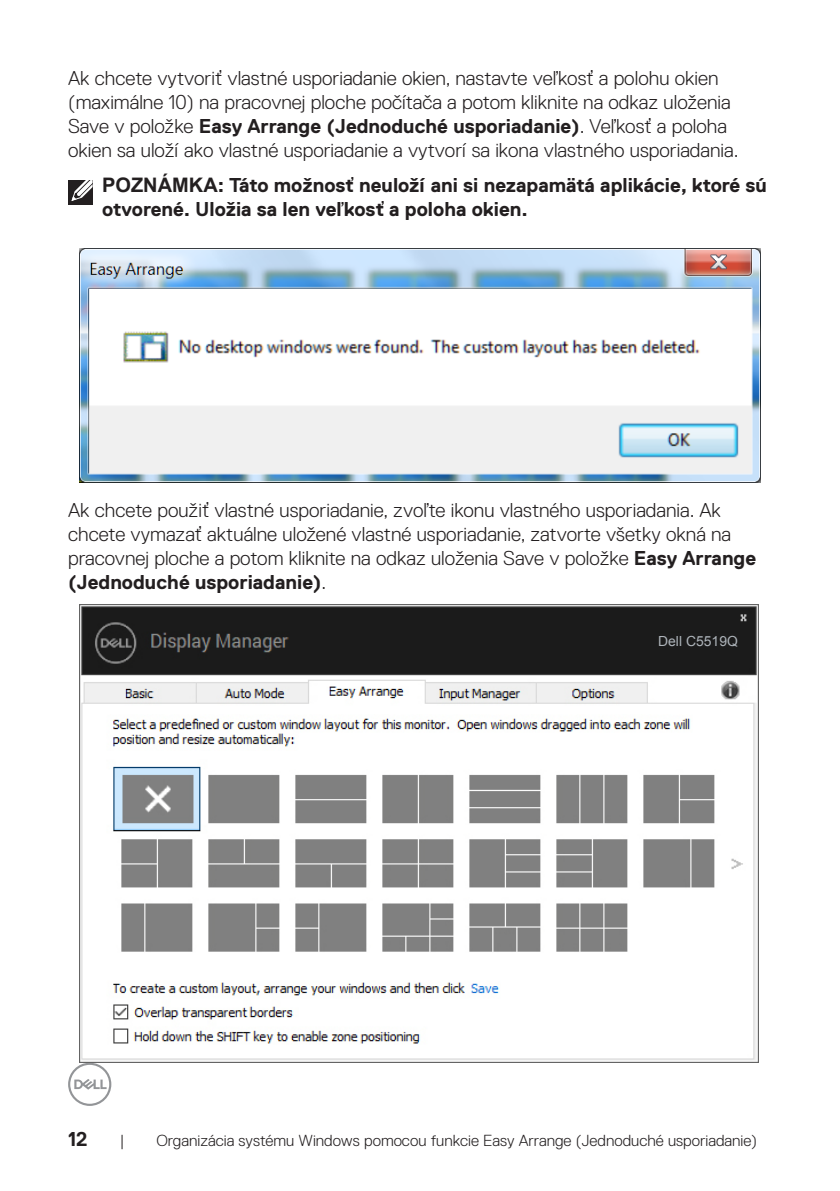
<style>
.page{position:relative;width:840px;height:1191px;background:#fff}
.page>*{position:absolute;margin:0;border:0;box-sizing:border-box;transform-origin:0 0}
.Paragraph{font:300 20px/24px "Dell Replica";color:#231f20}
.Note{font:700 20px/24px "Dell Replica";color:#231f20}
.t1{font:300 16px "Dell Replica";color:#231f20}
.t2{font:14px "Arial";color:#aeb4ba}
.s1{font-weight:700}
.s2{font-family:"Arial"}
</style>
<div class="page">
<svg style="left:68px;top:1062px;width:43px;height:44px"></svg>
<img style="left:79px;top:249px;width:681px;height:233px">
<img style="left:79px;top:605px;width:679px;height:457px">
<div style="left:636px;top:632px;width:111px;height:19px;background:#1b1b1b"></div>
<div style="left:68px;top:180px;width:24px;height:24px;background:#231f20"></div>
<svg style="left:71px;top:180px;width:22px;height:22px"></svg>
<p class="Paragraph" style="left:68px;top:66px;width:671px">Ak chcete vytvoriť vlastné usporiadanie okien, nastavte veľkosť a polohu okien (maximálne 10) na pracovnej ploche počítača a potom kliknite na odkaz uloženia Save v položke <span class="s1">Easy Arrange (Jednoduché usporiadanie)</span>. Veľkosť a poloha okien sa uloží ako vlastné usporiadanie a vytvorí sa ikona vlastného usporiadania.</p>
<p class="Note" style="left:102px;top:174px;width:666px"><span class="s2">POZNÁMKA</span>: Táto možnosť neuloží ani si nezapamätá aplikácie, ktoré sú otvorené. Uložia sa len veľkosť a poloha okien.</p>
<p class="Paragraph" style="left:68px;top:498px;width:689px">Ak chcete použiť vlastné usporiadanie, zvoľte ikonu vlastného usporiadania. Ak chcete vymazať aktuálne uložené vlastné usporiadanie, zatvorte všetky okná na pracovnej ploche a potom kliknite na odkaz uloženia Save v položke <span class="s1">Easy Arrange (Jednoduché usporiadanie)</span>.</p>
<p class="t2" style="left:657px;top:632px;width:81px">Dell C5519Q</p>
<p class="Note" style="left:68px;top:1126px;width:21px">12</p>
<p class="t1" style="left:120px;top:1131px;width:6px">|</p>
<p class="t1" style="left:156px;top:1131px;width:601px">Organizácia systému Windows pomocou funkcie Easy Arrange (Jednoduché usporiadanie)</p>
</div>
